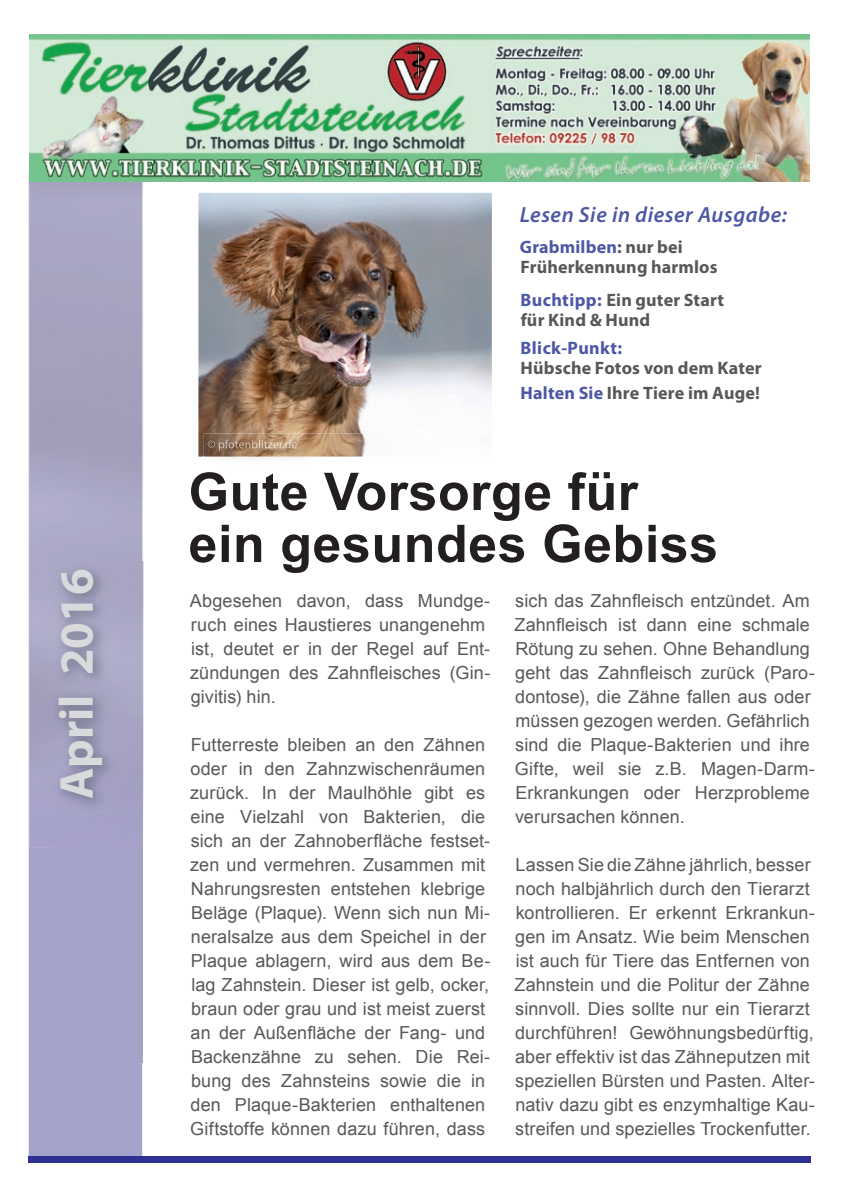
<style>
.page{position:relative;width:842px;height:1191px;background:#fff}
.page>*{position:absolute;margin:0;border:0;box-sizing:border-box;transform-origin:0 0}
.t1{font:700 52px/52px "Arial";letter-spacing:.01em;color:#231f20}
.t2{font:700 48px "Myriad Pro";color:#d9dadc}
.t3{font:italic 600 22px "Myriad Pro";letter-spacing:.025em;color:#4d57a5}
.t4{font:18px/24px "Arial";letter-spacing:.005em;color:#57585a}
.t5{font:700 18px/20px "Myriad Pro";letter-spacing:.01em;color:#57585a}
.t6{font:700 18px "Myriad Pro";letter-spacing:.025em;color:#4d57a5}
.s1{color:#4d57a5}
</style>
<div class="page">
<div style="left:29px;top:181px;width:113px;height:976px;background:#a5a2ca"></div>
<div style="left:28px;top:1157px;width:783px;height:6px;background:#2e3092"></div>
<img style="left:30px;top:181px;width:112px;height:667px">
<img style="left:29px;top:34px;width:780px;height:147px">
<img style="left:51px;top:562px;width:93px;height:500px">
<img style="left:198px;top:193px;width:294px;height:263px">
<img style="left:204px;top:433px;width:172px;height:26px">
<img style="left:204px;top:472px;width:172px;height:21px">
<img style="left:208px;top:439px;width:89px;height:11px">
<h2 class="t2" style="left:45px;top:799px;width:232px;rotate:-90deg">April 2016</h2>
<p class="t3" style="left:520px;top:201px;width:269px">Lesen Sie in dieser Ausgabe:</p>
<p class="t5" style="left:520px;top:237px;width:199px"><span class="s1">Grabmilben</span>: nur bei<br>Früherkennung harmlos</p>
<p class="t5" style="left:521px;top:290px;width:205px"><span class="s1">Buchtipp:</span> Ein guter Start für Kind &amp; Hund</p>
<p class="t6" style="left:521px;top:336px;width:103px">Blick-Punkt:</p>
<p class="t5" style="left:521px;top:354px;width:243px;line-height:25.6px">Hübsche Fotos von dem Kater<br><span class="s1">Halten Sie</span> Ihre Tiere im Auge!</p>
<h1 class="t1" style="left:189px;top:467px;width:531px">Gute Vorsorge für ein gesundes Gebiss</h1>
<p class="t4" style="left:190px;top:588px;width:302px">Abgesehen davon, dass Mundge&shy;ruch eines Haustieres unangenehm ist, deutet er in der Regel auf Ent&shy;zündungen des Zahnfleisches (Gin&shy;givitis) hin.</p>
<p class="t4" style="left:190px;top:732px;width:302px">Futterreste bleiben an den Zähnen oder in den Zahnzwischenräumen zurück. In der Maulhöhle gibt es eine Vielzahl von Bakterien, die sich an der Zahnoberfläche festset&shy;zen und vermehren. Zusammen mit Nahrungsresten entstehen klebrige Beläge (Plaque). Wenn sich nun Mi&shy;neralsalze aus dem Speichel in der Plaque ablagern, wird aus dem Be&shy;lag Zahnstein. Dieser ist gelb, ocker, braun oder grau und ist meist zuerst an der Außenfläche der Fang- und Backenzähne zu sehen. Die Rei&shy;bung des Zahnsteins sowie die in den Plaque-Bakterien enthaltenen Giftstoffe können dazu führen, dass</p>
<p class="t4" style="left:514px;top:588px;width:302px">sich das Zahnfleisch entzündet. Am Zahnfleisch ist dann eine schmale Rötung zu sehen. Ohne Behandlung geht das Zahnfleisch zurück (Paro&shy;dontose), die Zähne fallen aus oder müssen gezogen werden. Gefährlich sind die Plaque-Bakterien und ihre Gifte, weil sie z.B. Magen-Darm-Erkrankungen oder Herzprobleme verursachen können.</p>
<p class="t4" style="left:514px;top:852px;width:302px">Lassen Sie die Zähne jährlich, besser noch halbjährlich durch den Tierarzt kontrollieren. Er erkennt Erkrankun&shy;gen im Ansatz. Wie beim Menschen ist auch für Tiere das Entfernen von Zahnstein und die Politur der Zähne sinnvoll. Dies sollte nur ein Tierarzt durchführen! Gewöhnungsbedürftig, aber effektiv ist das Zähneputzen mit speziellen Bürsten und Pasten. Alter&shy;nativ dazu gibt es enzymhaltige Kau&shy;streifen und spezielles Trockenfutter.</p>
</div>
